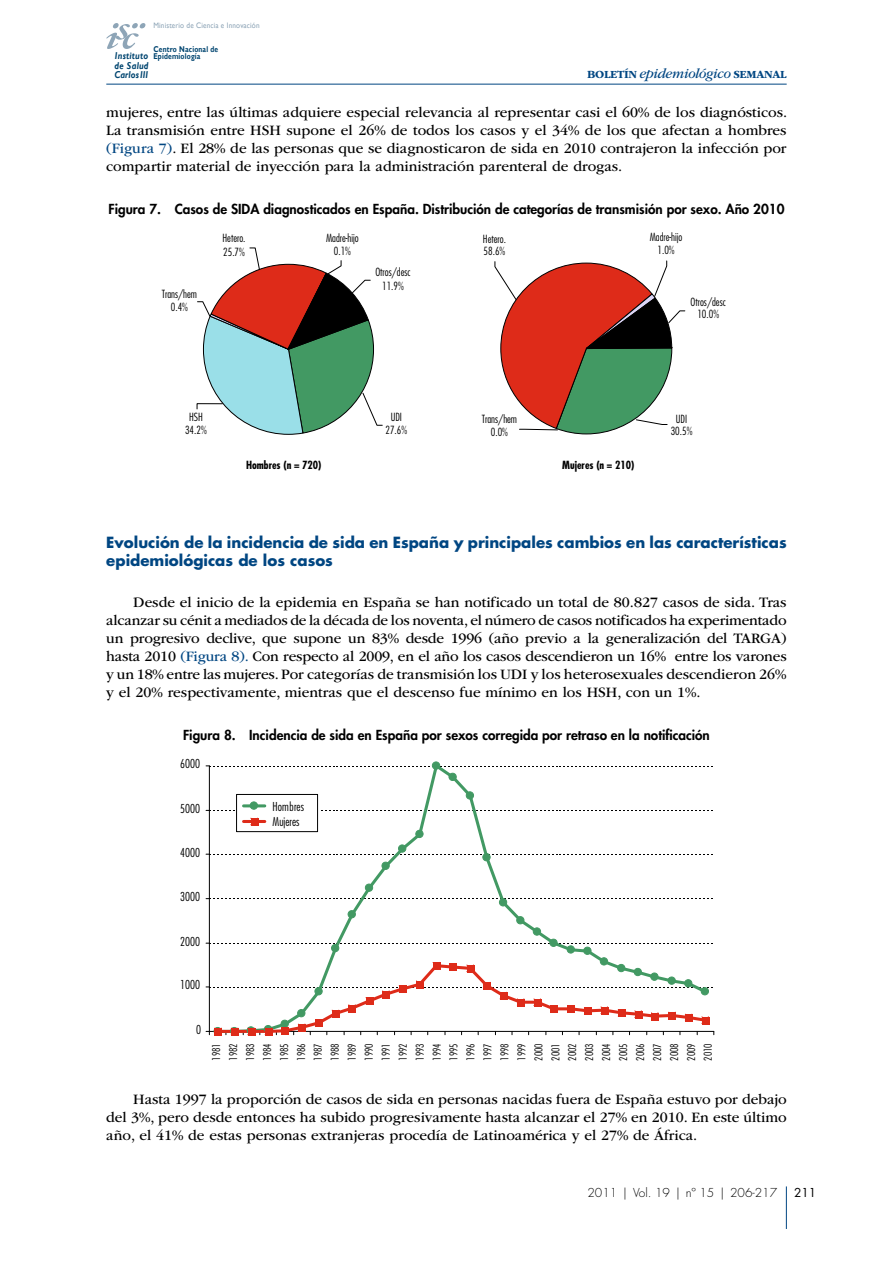
<style>
.page{position:relative;width:893px;height:1263px;background:#fff}
.page>*{position:absolute;margin:0;border:0;box-sizing:border-box;transform-origin:0 0}
.GENERAL-PARRAFO-1{font:15px/18px "ITC Garamond Std";color:#000;text-align:justify}
.GENERAL-NIVEL-2{font:700 15px/18px "Futura Std";color:#004682}
.IMAGEN-TITULO{font:800 13.5px "Futura Std";color:#000}
.t1{font:300 condensed 12px/15.6px "Futura Std";color:#000}
.t2{font:300 12px "Futura Std";color:#000}
.t3{font:12px "Futura Std";color:#000}
.t4{font:700 11.4px "ITC Garamond Std";letter-spacing:-.025em;color:#004682}
.t5{font:300 condensed 10.95px/13.6px "Futura Std";color:#000;text-align:center}
.t6{font:700 condensed 10.95px "Futura Std";color:#000}
.t7{font:300 condensed 10.5px/17px "Futura Std";color:#000;text-align:justify}
.t8{font:italic 700 9.9px/18.1px "Gill Sans";letter-spacing:.025em;color:#004570;scale:.86 1}
.t9{font:700 8.4px/7.8px "Gill Sans";letter-spacing:.025em;color:#004570;scale:.8 1}
.t10{font:7.95px "Gill Sans";letter-spacing:.025em;color:#8ea5b7;scale:.9 1}
.s1{font-weight:400;font-style:italic;font-size:14.4px}
.s2{color:#004682}
</style>
<div class="page">
<hr style="left:786px;top:1186px;width:1px;height:43px;background:#004682">
<hr style="left:106px;top:84px;width:681px;height:1px;background:#004682">
<svg style="left:106px;top:23px;width:39px;height:26px"></svg>
<svg style="left:196px;top:247px;width:187px;height:188px"></svg>
<svg style="left:494px;top:260px;width:191px;height:175px"></svg>
<hr style="left:209px;top:766px;width:1px;height:265px;background:#000">
<svg style="left:217px;top:764px;width:492px;height:197px"></svg>
<div style="left:331px;top:944px;width:8px;height:8px;background:#429963;border-radius:50%"></div>
<div style="left:331px;top:944px;width:8px;height:8px;border:1px solid #429963;border-radius:50%"></div>
<div style="left:348px;top:911px;width:7px;height:7px;background:#429963;border-radius:50%"></div>
<div style="left:348px;top:910px;width:8px;height:8px;border:1px solid #429963;border-radius:50%"></div>
<div style="left:365px;top:884px;width:8px;height:7px;background:#429963;border-radius:50%"></div>
<div style="left:365px;top:884px;width:8px;height:8px;border:1px solid #429963;border-radius:50%"></div>
<div style="left:382px;top:862px;width:7px;height:7px;background:#429963;border-radius:50%"></div>
<div style="left:382px;top:862px;width:8px;height:8px;border:1px solid #429963;border-radius:50%"></div>
<div style="left:398px;top:845px;width:8px;height:7px;background:#429963;border-radius:50%"></div>
<div style="left:398px;top:844px;width:8px;height:8px;border:1px solid #429963;border-radius:50%"></div>
<div style="left:416px;top:830px;width:7px;height:7px;background:#429963;border-radius:50%"></div>
<div style="left:415px;top:830px;width:8px;height:8px;border:1px solid #429963;border-radius:50%"></div>
<div style="left:432px;top:762px;width:8px;height:7px;background:#429963;border-radius:50%"></div>
<div style="left:432px;top:761px;width:8px;height:8px;border:1px solid #429963;border-radius:50%"></div>
<div style="left:449px;top:773px;width:7px;height:7px;background:#429963;border-radius:50%"></div>
<div style="left:449px;top:773px;width:8px;height:8px;border:1px solid #429963;border-radius:50%"></div>
<div style="left:466px;top:792px;width:8px;height:7px;background:#429963;border-radius:50%"></div>
<div style="left:466px;top:791px;width:8px;height:8px;border:1px solid #429963;border-radius:50%"></div>
<div style="left:483px;top:853px;width:7px;height:8px;background:#429963;border-radius:50%"></div>
<div style="left:482px;top:853px;width:8px;height:8px;border:1px solid #429963;border-radius:50%"></div>
<div style="left:499px;top:899px;width:8px;height:7px;background:#429963;border-radius:50%"></div>
<div style="left:499px;top:898px;width:8px;height:8px;border:1px solid #429963;border-radius:50%"></div>
<div style="left:517px;top:916px;width:7px;height:8px;background:#429963;border-radius:50%"></div>
<div style="left:516px;top:916px;width:8px;height:8px;border:1px solid #429963;border-radius:50%"></div>
<div style="left:533px;top:928px;width:8px;height:7px;background:#429963;border-radius:50%"></div>
<div style="left:533px;top:927px;width:8px;height:8px;border:1px solid #429963;border-radius:50%"></div>
<div style="left:550px;top:939px;width:7px;height:7px;background:#429963;border-radius:50%"></div>
<div style="left:549px;top:939px;width:8px;height:8px;border:1px solid #429963;border-radius:50%"></div>
<div style="left:567px;top:946px;width:7px;height:7px;background:#429963;border-radius:50%"></div>
<div style="left:567px;top:945px;width:8px;height:8px;border:1px solid #429963;border-radius:50%"></div>
<div style="left:584px;top:947px;width:7px;height:7px;background:#429963;border-radius:50%"></div>
<div style="left:583px;top:947px;width:8px;height:8px;border:1px solid #429963;border-radius:50%"></div>
<div style="left:600px;top:958px;width:8px;height:7px;background:#429963;border-radius:50%"></div>
<div style="left:600px;top:957px;width:8px;height:8px;border:1px solid #429963;border-radius:50%"></div>
<svg style="left:206px;top:961px;width:508px;height:75px"></svg>
<div style="left:236px;top:794px;width:82px;height:38px;border:1px solid #000"></div>
<hr style="left:244px;top:804px;width:21px;height:3px;background:#429963">
<div style="left:250px;top:802px;width:7px;height:7px;background:#429963;border-radius:50%"></div>
<div style="left:250px;top:801px;width:8px;height:9px;border:1px solid #429963;border-radius:50%"></div>
<hr style="left:244px;top:820px;width:21px;height:3px;background:#de2b19">
<svg style="left:250px;top:817px;width:9px;height:9px"></svg>
<p class="t10" style="left:153px;top:21px;width:120px">Ministerio de Ciencia e Innovación</p>
<p class="t9" style="left:153px;top:45px;width:83px">Centro Nacional de<br>Epidemiología</p>
<p class="t8" style="left:114px;top:47px;width:41px">Instituto<br>CarlosIII</p>
<p class="t8" style="left:114px;top:56px;width:41px">de Salud</p>
<p class="t4" style="left:587px;top:68px;width:201px">BOLETÍN <span class="s1">epidemiológico</span> SEMANAL</p>
<p class="GENERAL-PARRAFO-1" style="left:106px;top:103px;width:682px">mujeres, entre las últimas adquiere especial relevancia al representar casi el 60% de los diagnósticos.<br>La transmisión entre HSH supone el 26% de todos los casos y el 34% de los que afectan a hombres <span class="s2">(Figura 7)</span>. El 28% de las personas que se diagnosticaron de sida en 2010 contrajeron la infección por compartir material de inyección para la administración parenteral de drogas.</p>
<p class="IMAGEN-TITULO" style="left:108px;top:201px;width:677px">Figura 7. Casos de SIDA diagnosticados en España. Distribución de categorías de transmisión por sexo. Año 2010</p>
<p class="t5" style="left:162px;top:287px;width:37px">Trans/hem<br>0.4%</p>
<p class="t5" style="left:223px;top:231px;width:24px;text-align:left">Hetero.<br>25.7%</p>
<p class="t5" style="left:326px;top:231px;width:34px">Madre-hijo<br>0.1%</p>
<p class="t5" style="left:375px;top:265px;width:37px">Otros/desc<br>11.9%</p>
<p class="t5" style="left:185px;top:410px;width:23px">HSH<br>34.2%</p>
<p class="t6" style="left:246px;top:458px;width:77px">Hombres (n = 720)</p>
<p class="t5" style="left:386px;top:410px;width:23px">UDI<br>27.6%</p>
<p class="t5" style="left:483px;top:232px;width:25px;line-height:12.6px;text-align:left">Hetero.<br>58.6%</p>
<p class="t5" style="left:650px;top:231px;width:34px;line-height:12.6px">Madre-hijo<br>1.0%</p>
<p class="t5" style="left:691px;top:295px;width:37px;line-height:12.6px">Otros/desc<br>10.0%</p>
<p class="t5" style="left:482px;top:413px;width:37px;line-height:12.8px">Trans/hem<br>0.0%</p>
<p class="t5" style="left:671px;top:412px;width:23px;line-height:12.8px">UDI<br>30.5%</p>
<p class="t6" style="left:562px;top:458px;width:74px">Mujeres (n = 210)</p>
<p class="GENERAL-NIVEL-2" style="left:106px;top:533px;width:682px">Evolución de la incidencia de sida en España y principales cambios en las características epidemiológicas de los casos</p>
<p class="GENERAL-PARRAFO-1" style="left:106px;top:593px;width:682px;text-indent:27px">Desde el inicio de la epidemia en España se han notificado un total de 80.827 casos de sida. Tras alcanzar su cénit a mediados de la década de los noventa, el número de casos notificados ha experimentado un progresivo declive, que supone un 83% desde 1996 (año previo a la generalización del TARGA) hasta 2010 <span class="s2">(Figura 8).</span> Con respecto al 2009, en el año los casos descendieron un 16% entre los varones y un 18% entre las mujeres. Por categorías de transmisión los UDI y los heterosexuales descendieron 26% y el 20% respectivamente, mientras que el descenso fue mínimo en los HSH, con un 1%.</p>
<p class="IMAGEN-TITULO" style="left:183px;top:727px;width:528px">Figura 8. Incidencia de sida en España por sexos corregida por retraso en la notificación</p>
<p class="t1" style="left:180px;top:756px;width:21px">6000</p>
<p class="t1" style="left:180px;top:801px;width:21px">5000</p>
<p class="t1" style="left:180px;top:844px;width:21px">4000</p>
<p class="t1" style="left:180px;top:889px;width:21px">3000</p>
<p class="t1" style="left:180px;top:933px;width:21px">2000</p>
<p class="t1" style="left:180px;top:977px;width:21px">1000</p>
<p class="t1" style="left:273px;top:798px;width:33px">Hombres<br>Mujeres</p>
<p class="t1" style="left:196px;top:1022px;width:6px">0</p>
<p class="t7" style="left:208px;top:1061px;width:19px;rotate:-90deg">1981<br>1982<br>1983<br>1984<br>1985<br>1986<br>1987<br>1988<br>1989<br>1990<br>1991<br>1992<br>1993<br>1994<br>1995<br>1996<br>1997<br>1998<br>1999<br>2000<br>2001<br>2002<br>2003<br>2004<br>2005<br>2006<br>2007<br>2008<br>2009<br>2010</p>
<p class="GENERAL-PARRAFO-1" style="left:106px;top:1090px;width:682px;text-indent:27px">Hasta 1997 la proporción de casos de sida en personas nacidas fuera de España estuvo por debajo del 3%, pero desde entonces ha subido progresivamente hasta alcanzar el 27% en 2010. En este último año, el 41% de estas personas extranjeras procedía de Latinoamérica y el 27% de África.</p>
<p class="t2" style="left:587px;top:1186px;width:191px">2011 | Vol. 19 | nº 15 | 206-217</p>
<p class="t3" style="left:794px;top:1185px;width:24px">211</p>
</div>
